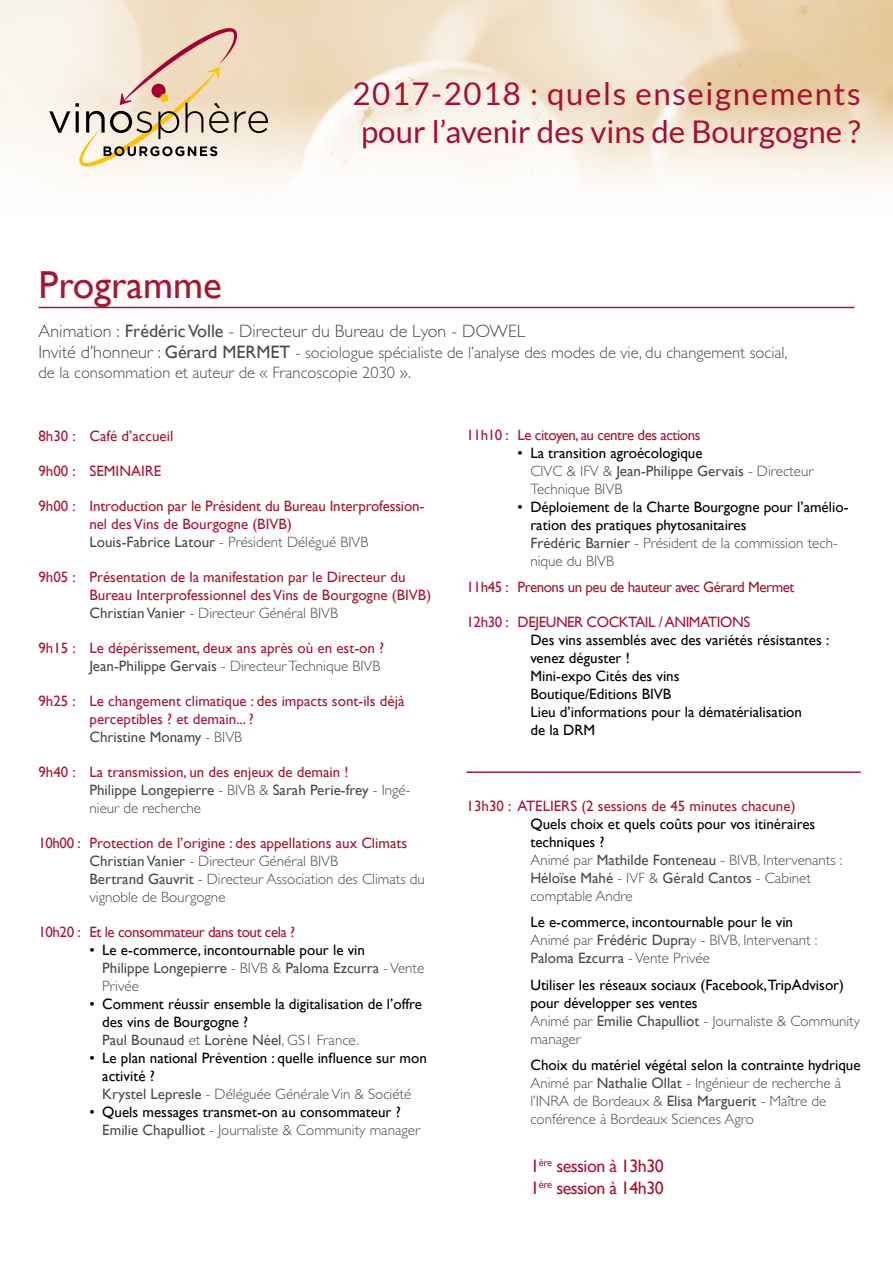
<style>
.page{position:relative;width:893px;height:1263px;background:#fff}
.page>*{position:absolute;margin:0;border:0;box-sizing:border-box;transform-origin:0 0}
.t1{font:39px "Gill Sans";color:#a41836}
.t2{font:31.35px/37.5px "Lato";letter-spacing:.025em;color:#a70f33}
.t3{font:300 18px "Gill Sans";color:#4b4b4d}
.t4{font:18px/21.6px "Gill Sans";letter-spacing:-.03em;color:#a41836}
.t5{font:300 16.5px/19.8px "Gill Sans";color:#4b4b4d}
.t6{font:15px/18px "Gill Sans";color:#000}
.t7{font:300 15px/18px "Gill Sans";color:#4b4b4d}
.t8{font:15px/18px "Gill Sans";color:#a41836}
.t9{font:15px "Gill Sans";letter-spacing:-.03em;color:#a41836}
.s1{font-weight:400}
.s2{font-size:18px}
.s3{font-weight:400;font-size:18px}
.s4{color:#4b4b4d}
.s5{font-weight:300;color:#4b4b4d}
.s6{font-weight:400;color:#a41836}
.s7{font-weight:400;color:#000}
</style>
<div class="page">
<svg style="left:49px;top:28px;width:219px;height:139px;background:#e3d3c0"></svg>
<hr style="left:467px;top:771px;width:394px;height:2px;background:#a41836">
<hr style="left:38px;top:307px;width:816px;height:1px;background:#a41836">
<h2 class="t2" style="left:352px;top:75px;width:510px">2017-2018 : quels enseignements pour l’avenir des vins de Bourgogne ?</h2>
<h1 class="t1" style="left:38px;top:262px;width:185px">Programme</h1>
<p class="t3" style="left:38px;top:321px;width:488px">Animation : <span class="s1">Frédéric Volle</span> - Directeur du Bureau de Lyon - DOWEL</p>
<p class="t5" style="left:38px;top:343px;width:750px"><span class="s2">Invité d’honneur :</span> <span class="s3">Gérard MERMET</span> - sociologue spécialiste de l’analyse des modes de vie, du changement social, de la consommation et auteur de « Francoscopie 2030 ».</p>
<p class="t8" style="left:38px;top:426px;width:136px">8h30 : Café d’accueil</p>
<p class="t8" style="left:38px;top:461px;width:124px">9h00 : SEMINAIRE</p>
<p class="t8" style="left:90px;top:497px;width:336px;text-indent:-51px">9h00 : Introduction par le Président du Bureau Interprofession&shy;nel des Vins de Bourgogne (BIVB)<br><span class="s4">Louis-Fabrice Latour</span> <span class="s5">- Président Délégué BIVB</span></p>
<p class="t8" style="left:90px;top:568px;width:343px;text-indent:-51px">9h05 : Présentation de la manifestation par le Directeur du<br>Bureau Interprofessionnel des Vins de Bourgogne (BIVB)<br><span class="s4">Christian Vanier</span> <span class="s5">- Directeur Général BIVB</span></p>
<p class="t8" style="left:38px;top:639px;width:347px;text-align:right">9h15 : Le dépérissement, deux ans après où en est-on ?<br><span class="s4">Jean-Philippe Gervais</span> <span class="s5">- Directeur Technique BIVB</span></p>
<p class="t8" style="left:90px;top:692px;width:316px;text-indent:-51px">9h25 : Le changement climatique : des impacts sont-ils déjà perceptibles ? et demain... ?<br><span class="s4">Christine Monamy</span> <span class="s5">- BIVB</span></p>
<p class="t8" style="left:90px;top:763px;width:322px;text-indent:-51px">9h40 : La transmission, un des enjeux de demain !<br><span class="s4">Philippe Longepierre</span> <span class="s5">- BIVB &amp;</span> <span class="s4">Sarah Perie-frey</span> <span class="s5">- Ingé&shy;nieur de recherche</span></p>
<p class="t7" style="left:90px;top:834px;width:337px;text-indent:-51px"><span class="s6">10h00 : Protection de l’origine : des appellations aux Climats </span><span class="s1">Christian Vanier</span> - Directeur Général BIVB<br><span class="s1">Bertrand Gauvrit</span> - Directeur Association des Climats du vignoble de Bourgogne</p>
<p class="t9" style="left:38px;top:923px;width:258px">10h20 : Et le consommateur dans tout cela ?</p>
<p class="t6" style="left:102px;top:941px;width:323px;text-indent:-13px">• Le e-commerce, incontournable pour le vin<br><span class="s4">Philippe Longepierre</span> <span class="s5">- BIVB &amp;</span> <span class="s4">Paloma Ezcurra</span> <span class="s5">- Vente<br>Privée</span></p>
<p class="t6" style="left:102px;top:995px;width:321px;text-indent:-13px">• Comment réussir ensemble la digitalisation de l’offre des vins de Bourgogne ?<br><span class="s4">Paul Bounaud</span> <span class="s5">et</span> <span class="s4">Lorène Néel</span><span class="s5">, GS1 France.</span></p>
<p class="t6" style="left:102px;top:1049px;width:326px;text-indent:-13px">• Le plan national Prévention : quelle influence sur mon activité ?<br><span class="s4">Krystel Lepresle</span> <span class="s5">- Déléguée Générale Vin &amp; Société</span></p>
<p class="t6" style="left:102px;top:1103px;width:319px;text-indent:-13px">• Quels messages transmet-on au consommateur ?<br><span class="s4">Emilie Chapulliot</span> <span class="s5">- Journaliste &amp; Community manager</span></p>
<p class="t9" style="left:467px;top:426px;width:235px">11h10 : Le citoyen, au centre des actions</p>
<p class="t7" style="left:530px;top:444px;width:284px;text-indent:-13px"><span class="s7">• La transition agroécologique<br></span>CIVC &amp; IFV &amp; <span class="s1">Jean-Philippe Gervais</span> - Directeur<br>Technique BIVB</p>
<p class="t6" style="left:530px;top:498px;width:320px;text-indent:-13px">• Déploiement de la Charte Bourgogne pour l’amélio&shy;ration des pratiques phytosanitaires<br><span class="s4">Frédéric Barnier</span> <span class="s5">- Président de la commission tech&shy;nique du BIVB</span></p>
<p class="t9" style="left:467px;top:578px;width:329px">11h45 : Prenons un peu de hauteur avec Gérard Mermet</p>
<p class="t9" style="left:467px;top:613px;width:285px">12h30 : DEJEUNER COCKTAIL / ANIMATIONS</p>
<p class="t6" style="left:530px;top:631px;width:300px">Des vins assemblés avec des variétés résistantes : venez déguster !<br>Mini-expo Cités des vins<br>Boutique/Editions BIVB<br>Lieu d’informations pour la dématérialisation<br>de la DRM</p>
<p class="t8" style="left:467px;top:796px;width:330px">13h30 : ATELIERS (2 sessions de 45 minutes chacune)</p>
<p class="t7" style="left:530px;top:815px;width:314px"><span class="s7">Quels choix et quels coûts pour vos itinéraires techniques ?<br></span>Animé par <span class="s1">Mathilde Fonteneau</span> - BIVB, Intervenants :<br><span class="s1">Héloïse Mahé</span> - IVF &amp; <span class="s1">Gérald Cantos</span> - Cabinet comptable Andre</p>
<p class="t7" style="left:530px;top:913px;width:289px"><span class="s7">Le e-commerce, incontournable pour le vin<br></span>Animé par <span class="s1">Frédéric Dupra</span>y - BIVB, Intervenant :<br><span class="s1">Paloma Ezcurra</span> - Vente Privée</p>
<p class="t6" style="left:530px;top:975px;width:331px">Utiliser les réseaux sociaux (Facebook,TripAdvisor) pour développer ses ventes<br><span class="s5">Animé par</span> <span class="s4">Emilie Chapulliot</span> <span class="s5">- Journaliste &amp; Community manager</span></p>
<p class="t7" style="left:530px;top:1056px;width:332px"><span class="s7">Choix du matériel végétal selon la contrainte hydrique </span>Animé par <span class="s1">Nathalie Ollat</span> - Ingénieur de recherche à l’INRA de Bordeaux &amp; <span class="s1">Elisa Marguerit</span> - Maître de conférence à Bordeaux Sciences Agro</p>
<p class="t4" style="left:530px;top:1155px;width:135px">1<sup>ère</sup> session à 13h30<br>1<sup>ère</sup> session à 14h30</p>
</div>
